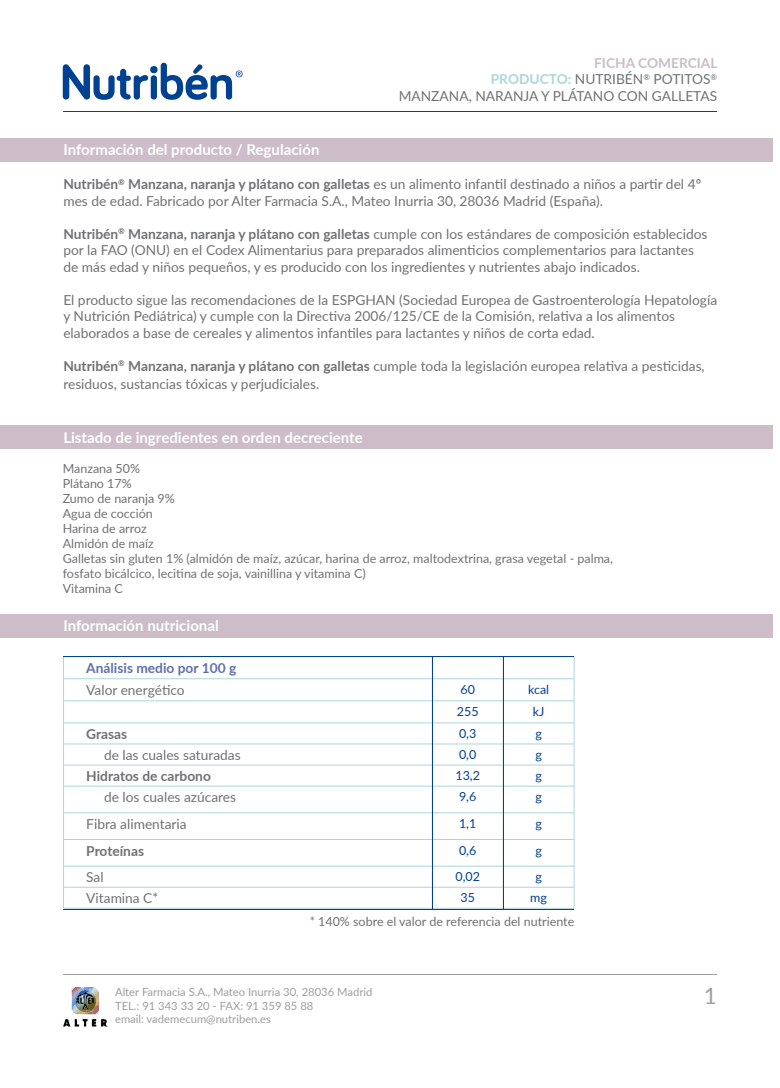
<style>
.page{position:relative;width:780px;height:1088px;background:#fff}
.page>*{position:absolute;margin:0;border:0;box-sizing:border-box;transform-origin:0 0}
.t1{font:22.5px "Lato";color:#9d9ea0}
.t2{font:700 15px "Lato";color:#fff}
.t3{font:13.75px/16.5px "Lato";color:#707173}
.t4{font:700 13.75px "Lato";color:#707173}
.t5{font:700 13.75px "Lato";color:#5f6fae}
.t6{font:12.5px/15px "Lato";color:#707173}
.t7{font:12.5px "Lato";color:#004192}
.t8{font:11.25px/13.5px "Lato";color:#9d9ea0}
.s1{font-weight:700;color:#ccbdc9}
.s2{font-weight:700;color:#add4de}
.s3{font-weight:700}
</style>
<div class="page">
<svg style="left:63px;top:64px;width:85px;height:36px"></svg>
<div style="left:151px;top:75px;width:6px;height:25px;background:#004192;border-radius:3px"></div>
<div style="left:150px;top:66px;width:7px;height:7px;background:#004192;border-radius:50%"></div>
<svg style="left:161px;top:63px;width:81px;height:37px"></svg>
<hr style="left:63px;top:111px;width:654px;height:1px;background:#004192">
<hr style="left:63px;top:974px;width:654px;height:1px;background:#9d9ea0">
<img style="left:63px;top:987px;width:44px;height:39px">
<div style="left:0;top:138px;width:772px;height:23px;background:#ccbdc9"></div>
<div style="left:0;top:425px;width:772px;height:24px;background:#ccbdc9"></div>
<div style="left:0;top:614px;width:772px;height:24px;background:#ccbdc9"></div>
<hr style="left:63px;top:678px;width:369px;height:1px;background:#add4de">
<hr style="left:432px;top:678px;width:71px;height:1px;background:#add4de">
<hr style="left:503px;top:678px;width:71px;height:1px;background:#add4de">
<hr style="left:63px;top:700px;width:369px;height:1px;background:#add4de">
<hr style="left:432px;top:700px;width:71px;height:1px;background:#add4de">
<hr style="left:503px;top:700px;width:71px;height:1px;background:#add4de">
<hr style="left:63px;top:723px;width:369px;height:1px;background:#add4de">
<hr style="left:432px;top:723px;width:71px;height:1px;background:#add4de">
<hr style="left:503px;top:723px;width:71px;height:1px;background:#add4de">
<hr style="left:63px;top:744px;width:369px;height:1px;background:#add4de">
<hr style="left:432px;top:744px;width:71px;height:1px;background:#add4de">
<hr style="left:503px;top:744px;width:71px;height:1px;background:#add4de">
<hr style="left:63px;top:765px;width:369px;height:1px;background:#add4de">
<hr style="left:432px;top:765px;width:71px;height:1px;background:#add4de">
<hr style="left:503px;top:765px;width:71px;height:1px;background:#add4de">
<hr style="left:63px;top:786px;width:369px;height:1px;background:#add4de">
<hr style="left:432px;top:786px;width:71px;height:1px;background:#add4de">
<hr style="left:503px;top:786px;width:71px;height:1px;background:#add4de">
<hr style="left:63px;top:812px;width:369px;height:1px;background:#add4de">
<hr style="left:432px;top:812px;width:71px;height:1px;background:#add4de">
<hr style="left:503px;top:812px;width:71px;height:1px;background:#add4de">
<hr style="left:63px;top:839px;width:369px;height:1px;background:#add4de">
<hr style="left:432px;top:839px;width:71px;height:1px;background:#add4de">
<hr style="left:503px;top:839px;width:71px;height:1px;background:#add4de">
<hr style="left:63px;top:866px;width:369px;height:1px;background:#add4de">
<hr style="left:432px;top:866px;width:71px;height:1px;background:#add4de">
<hr style="left:503px;top:866px;width:71px;height:1px;background:#add4de">
<hr style="left:63px;top:887px;width:369px;height:1px;background:#add4de">
<svg style="left:63px;top:657px;width:1px;height:251px"></svg>
<hr style="left:432px;top:887px;width:71px;height:1px;background:#add4de">
<svg style="left:432px;top:657px;width:1px;height:251px"></svg>
<hr style="left:503px;top:887px;width:71px;height:1px;background:#add4de">
<svg style="left:574px;top:657px;width:1px;height:251px"></svg>
<hr style="left:63px;top:908px;width:369px;height:1px;background:#add4de">
<hr style="left:432px;top:908px;width:71px;height:1px;background:#add4de">
<hr style="left:503px;top:908px;width:71px;height:1px;background:#add4de">
<hr style="left:63px;top:656px;width:511px;height:1px;background:#004192">
<hr style="left:63px;top:909px;width:511px;height:1px;background:#004192">
<hr style="left:431px;top:656px;width:1px;height:253px;background:#004192">
<hr style="left:503px;top:656px;width:1px;height:253px;background:#004192">
<p class="t3" style="left:398px;top:54px;width:320px;text-align:right"><span class="s1">FICHA COMERCIAL<br></span><span class="s2">PRODUCTO:</span> NUTRIBÉN<sup>®</sup> POTITOS<sup>®<br></sup>MANZANA, NARANJA Y PLÁTANO CON GALLETAS</p>
<p class="t2" style="left:63px;top:138px;width:257px">Información del producto / Regulación</p>
<p class="t3" style="left:63px;top:175px;width:639px"><span class="s3">Nutribén</span><sup>®</sup> <span class="s3">Manzana, naranja y plátano con galletas</span> es un alimento infantil destinado a niños a partir del 4º mes de edad. Fabricado por Alter Farmacia S.A., Mateo Inurria 30, 28036 Madrid (España).</p>
<p class="t3" style="left:63px;top:225px;width:645px"><span class="s3">Nutribén</span><sup>®</sup> <span class="s3">Manzana, naranja y plátano con galletas</span> cumple con los estándares de composición establecidos por la FAO (ONU) en el Codex Alimentarius para preparados alimenticios complementarios para lactantes de más edad y niños pequeños, y es producido con los ingredientes y nutrientes abajo indicados.</p>
<p class="t3" style="left:63px;top:291px;width:655px">El producto sigue las recomendaciones de la ESPGHAN (Sociedad Europea de Gastroenterología Hepatología y Nutrición Pediátrica) y cumple con la Directiva 2006/125/CE de la Comisión, relativa a los alimentos elaborados a base de cereales y alimentos infantiles para lactantes y niños de corta edad.</p>
<p class="t3" style="left:63px;top:356px;width:642px;line-height:18px"><span class="s3">Nutribén</span><sup>®</sup> <span class="s3">Manzana, naranja y plátano con galletas</span> cumple toda la legislación europea relativa a pesticidas, residuos, sustancias tóxicas y perjudiciales.</p>
<p class="t2" style="left:63px;top:426px;width:301px">Listado de ingredientes en orden decreciente</p>
<p class="t6" style="left:63px;top:460px;width:551px">Manzana 50%<br>Plátano 17%<br>Zumo de naranja 9%<br>Agua de cocción<br>Harina de arroz<br>Almidón de maíz<br>Galletas sin gluten 1% (almidón de maíz, azúcar, harina de arroz, maltodextrina, grasa vegetal - palma, fosfato bicálcico, lecitina de soja, vainillina y vitamina C)<br>Vitamina C</p>
<p class="t2" style="left:63px;top:614px;width:157px">Información nutricional</p>
<p class="t5" style="left:86px;top:657px;width:151px">Análisis medio por 100 g</p>
<p class="t3" style="left:86px;top:681px;width:100px">Valor energético</p>
<p class="t7" style="left:460px;top:680px;width:16px">60</p>
<p class="t7" style="left:528px;top:680px;width:23px">kcal</p>
<p class="t7" style="left:457px;top:702px;width:23px">255</p>
<p class="t7" style="left:533px;top:702px;width:13px">kJ</p>
<p class="t4" style="left:86px;top:724px;width:42px">Grasas</p>
<p class="t7" style="left:459px;top:724px;width:19px">0,3</p>
<p class="t7" style="left:535px;top:724px;width:8px">g</p>
<p class="t3" style="left:104px;top:746px;width:138px">de las cuales saturadas</p>
<p class="t7" style="left:459px;top:745px;width:19px">0,0</p>
<p class="t7" style="left:535px;top:745px;width:8px">g</p>
<p class="t4" style="left:86px;top:766px;width:126px">Hidratos de carbono</p>
<p class="t7" style="left:455px;top:766px;width:26px">13,2</p>
<p class="t7" style="left:535px;top:766px;width:8px">g</p>
<p class="t3" style="left:104px;top:788px;width:134px">de los cuales azúcares</p>
<p class="t7" style="left:459px;top:788px;width:19px">9,6</p>
<p class="t7" style="left:535px;top:788px;width:8px">g</p>
<p class="t3" style="left:86px;top:815px;width:102px">Fibra alimentaria</p>
<p class="t7" style="left:459px;top:814px;width:19px">1,1</p>
<p class="t7" style="left:535px;top:814px;width:8px">g</p>
<p class="t4" style="left:86px;top:840px;width:59px">Proteínas</p>
<p class="t7" style="left:459px;top:841px;width:19px">0,6</p>
<p class="t7" style="left:535px;top:841px;width:8px">g</p>
<p class="t3" style="left:86px;top:868px;width:19px">Sal</p>
<p class="t7" style="left:455px;top:868px;width:26px">0,02</p>
<p class="t7" style="left:535px;top:868px;width:8px">g</p>
<p class="t3" style="left:86px;top:889px;width:74px">Vitamina C*</p>
<p class="t7" style="left:460px;top:889px;width:16px">35</p>
<p class="t7" style="left:530px;top:889px;width:18px">mg</p>
<p class="t6" style="left:310px;top:913px;width:266px">* 140% sobre el valor de referencia del nutriente</p>
<p class="t8" style="left:115px;top:985px;width:259px">Alter Farmacia S.A., Mateo Inurria 30, 28036 Madrid<br>TEL.: 91 343 33 20 - FAX: 91 359 85 88<br>email: vademecum@nutriben.es</p>
<h1 class="t1" style="left:703px;top:980px;width:15px">1</h1>
</div>
